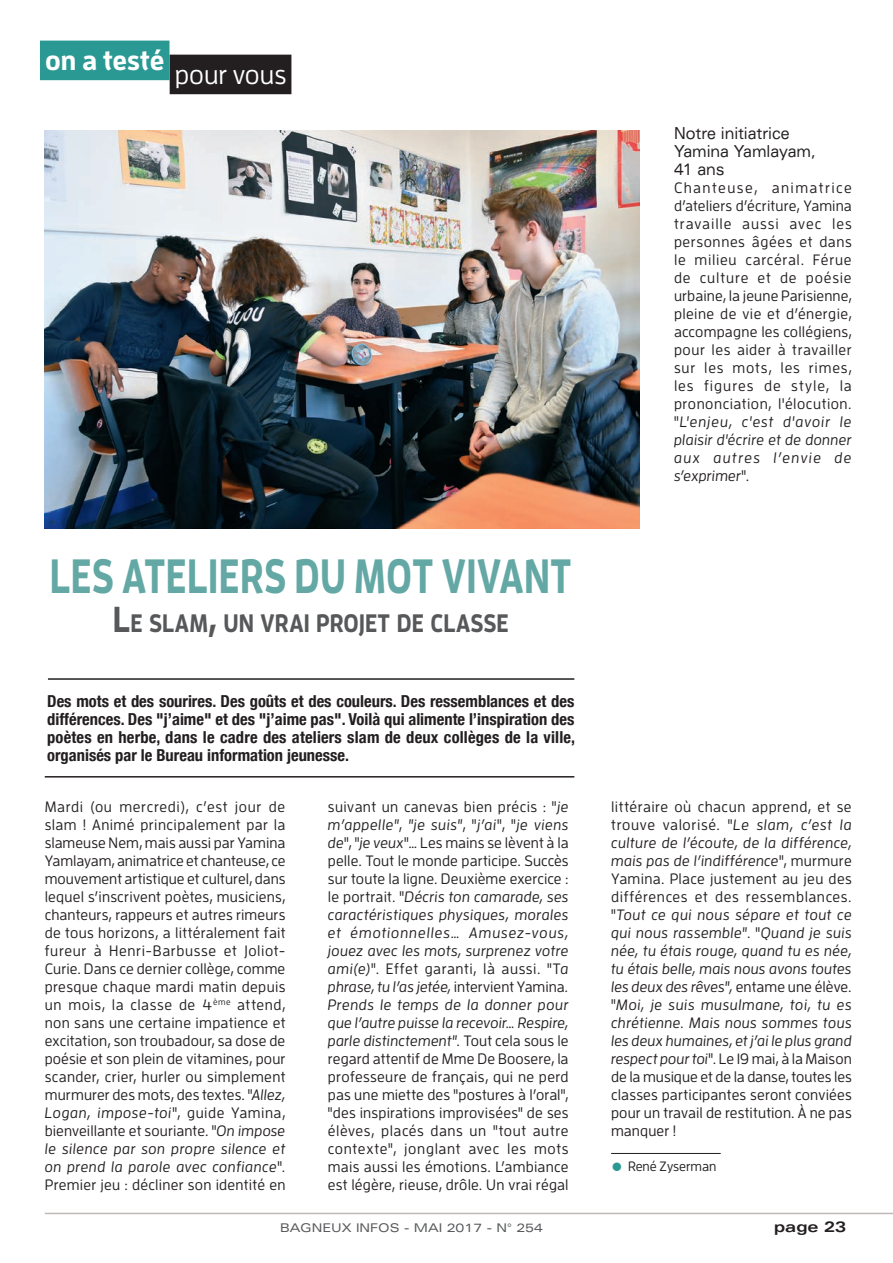
<style>
.page{position:relative;width:893px;height:1263px;background:#fff}
.page>*{position:absolute;margin:0;border:0;box-sizing:border-box;transform-origin:0 0}
.titre{font:700 48px "Enzo OT";letter-spacing:.005em;color:#63a8a4;scale:.78 1}
.t1{font:700 27px "Enzo OT";color:#fff}
.t2{font:500 27px "Enzo OT";color:#fff}
.sous_titre{font:700 25.2px "Enzo OT";letter-spacing:.005em;color:#57585a;scale:.87 1}
.chapo{font:700 condensed 16.5px/18px "Helvetica Neue";color:#231f20;text-align:justify}
.initiateur{font:expanded 16.5px "Univers";letter-spacing:-.005em;color:#231f20;scale:.8 1}
.TEXTE_Global{font:500 15px/18px "Enzo OT";letter-spacing:.02em;color:#231f20;text-align:justify}
.TEXTE_Global-2{font:italic 500 15px/18px "Enzo OT";letter-spacing:.01em;color:#231f20;text-align:justify}
.t3{font:700 expanded 15px "Univers";color:#231f20}
.t4{font:500 13.5px "Enzo OT";color:#231f20}
.t5{font:expanded 12px "Univers";color:#57585a}
.s1{font-size:36px}
.s2{font-style:italic}
.s3{font-style:normal}
.s4{color:#2b9993}
</style>
<div class="page">
<hr style="left:45px;top:1213px;width:848px;height:1px;background:#beb8b6">
<div style="left:40px;top:41px;width:129px;height:39px;background:#2b9993"></div>
<div style="left:170px;top:55px;width:121px;height:39px;background:#231f20"></div>
<img style="left:45px;top:130px;width:595px;height:398px">
<hr style="left:48px;top:678px;width:526px;height:2px;background:#231f20">
<hr style="left:45px;top:776px;width:529px;height:1px;background:#231f20">
<hr style="left:611px;top:1153px;width:110px;height:1px;background:#231f20">
<h2 class="t1" style="left:45px;top:45px;width:121px">on a testé</h2>
<h2 class="t2" style="left:175px;top:59px;width:113px">pour vous</h2>
<p class="titre" style="left:50px;top:548px;width:671px">LES ATELIERS DU MOT VIVANT</p>
<p class="sous_titre" style="left:113px;top:608px;width:456px"><span class="s1">L</span>E SLAM<span class="s1">,</span> UN VRAI PROJET DE CLASSE</p>
<p class="initiateur" style="left:674px;top:123px;width:146px">Notre initiatrice</p>
<p class="initiateur" style="left:674px;top:141px;width:179px">Yamina Yamlayam,</p>
<p class="initiateur" style="left:674px;top:159px;width:65px">41 ans</p>
<p class="TEXTE_Global" style="left:674px;top:178px;width:179px">Chanteuse, animatrice d’ateliers d’écriture, Yamina travaille aussi avec les personnes âgées et dans le milieu carcéral. Férue de culture et de poésie urbaine, la jeune Parisienne, pleine de vie et d’énergie, accompagne les collégiens, pour les aider à travailler sur les mots, les rimes, les figures de style, la prononciation, l'élocution. "<span class="s2">L'enjeu, c'est d'avoir le plaisir d'écrire et de donner aux autres l’envie de s’exprimer</span>".</p>
<p class="chapo" style="left:47px;top:692px;width:530px">Des mots et des sourires. Des goûts et des couleurs. Des ressemblances et des différences. Des "j’aime" et des "j’aime pas". Voilà qui alimente l’inspiration des poètes en herbe, dans le cadre des ateliers slam de deux collèges de la ville, organisés par le Bureau information jeunesse.</p>
<p class="TEXTE_Global" style="left:45px;top:797px;width:242px">Mardi (ou mercredi), c’est jour de slam ! Animé principalement par la slameuse Nem, mais aussi par Yamina Yamlayam, animatrice et chanteuse, ce mouvement artistique et culturel, dans lequel s’inscrivent poètes, musiciens, chanteurs, rappeurs et autres rimeurs de tous horizons, a littéralement fait fureur à Henri-Barbusse et Joliot-Curie. Dans ce dernier collège, comme presque chaque mardi matin depuis un mois, la classe de 4<sup>ème</sup> attend, non sans une certaine impatience et excitation, son troubadour, sa dose de poésie et son plein de vitamines, pour scander, crier, hurler ou simplement murmurer des mots, des textes. "<span class="s2">Allez, Logan, impose-toi</span>", guide Yamina, bienveillante et souriante. "<span class="s2">On impose le silence par son propre silence et on prend la parole avec confiance</span>".<br>Premier jeu : décliner son identité en</p>
<p class="TEXTE_Global" style="left:328px;top:797px;width:242px">suivant un canevas bien précis : "<span class="s2">je m’appelle"</span>, <span class="s2">"je suis"</span>, "<span class="s2">j’ai</span>", "<span class="s2">je viens de</span>", "<span class="s2">je veux</span>"… Les mains se lèvent à la pelle. Tout le monde participe. Succès sur toute la ligne. Deuxième exercice : le portrait. "<span class="s2">Décris ton camarade, ses caractéristiques physiques, morales et émotionnelles… Amusez-vous, jouez avec les mots, surprenez votre ami(e)</span>". Effet garanti, là aussi. "T<span class="s2">a phrase, tu l’as jetée,</span> intervient Yamina<span class="s2">.<br>Prends le temps de la donner pour que l’autre puisse la recevoir… Respire, parle distinctement"</span>. Tout cela sous le regard attentif de Mme De Boosere, la professeure de français, qui ne perd pas une miette des "postures à l’oral", "des inspirations improvisées" de ses élèves, placés dans un "tout autre contexte", jonglant avec les mots mais aussi les émotions. L’ambiance est légère, rieuse, drôle. Un vrai régal</p>
<p class="TEXTE_Global-2" style="left:611px;top:797px;width:242px"><span class="s3">littéraire où chacun apprend, et se trouve valorisé. "</span>Le slam, c’est la culture de l’écoute, de la différence, mais pas de l’indifférence<span class="s3">", murmure Yamina. Place justement au jeu des différences et des ressemblances. "</span>Tout ce qui nous sépare et tout ce qui nous rassemble"<span class="s3">. "</span>Quand je suis née, tu étais rouge, quand tu es née, tu étais belle, mais nous avons toutes les deux des rêves", <span class="s3">entame une élève. "</span>Moi, je suis musulmane, toi, tu es chrétienne. Mais nous sommes tous les deux humaines, et j’ai le plus grand respect pour toi<span class="s3">". Le 19 mai, à la Maison de la musique et de la danse, toutes les classes participantes seront conviées pour un travail de restitution. À ne pas manquer !</span></p>
<p class="t4" style="left:611px;top:1158px;width:107px"><span class="s4">●</span> René Zyserman</p>
<p class="t5" style="left:280px;top:1221px;width:264px">BAGNEUX INFOS - MAI 2017 - N° 254</p>
<p class="t3" style="left:774px;top:1218px;width:74px">page 23</p>
</div>
